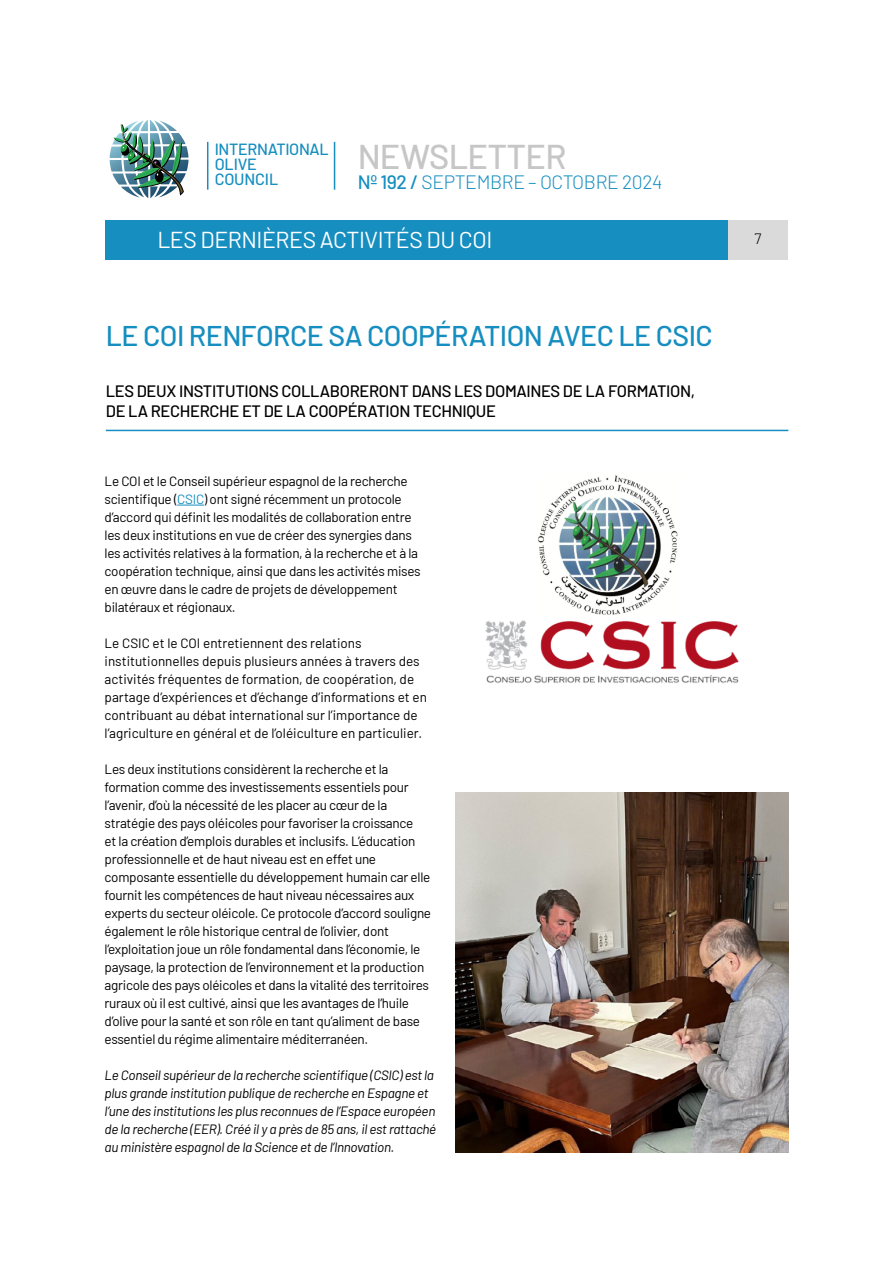
<style>
.page{position:relative;width:893px;height:1263px;background:#fff}
.page>*{position:absolute;margin:0;border:0;box-sizing:border-box;transform-origin:0 0}
.t1{font:500 34.35px "Barlow";letter-spacing:-.02em;color:#c7c6c6}
.t2{font:500 28.5px "Barlow";letter-spacing:-.02em;color:#168ec0}
.t3{font:23.1px "Barlow";letter-spacing:-.02em;color:#fff}
.t4{font:300 19.35px "Barlow";letter-spacing:-.02em;color:#168ec0}
.t5{font:500 16.5px/19.5px "Barlow";letter-spacing:-.02em;color:#000}
.t6{font:500 16.2px/15px "Barlow";letter-spacing:-.02em;color:#168ec0}
.t7{font:300 15px "Barlow";color:#000}
.t8{font:13.5px/18px "Barlow";letter-spacing:-.02em;color:#000}
.t9{font:13.5px/18px "Barlow";color:#000}
.t10{font:italic 13.5px/18px "Barlow";letter-spacing:-.02em;color:#000}
.s1{font-weight:500}
.s2{color:#168ec0}
</style>
<div class="page">
<div style="left:728px;top:220px;width:60px;height:40px;background:#dadada"></div>
<img style="left:110px;top:120px;width:78px;height:78px">
<hr style="left:207px;top:142px;width:1px;height:48px;background:#168ec0">
<hr style="left:334px;top:142px;width:1px;height:48px;background:#168ec0">
<div style="left:105px;top:220px;width:623px;height:40px;background:#168ec0"></div>
<hr style="left:106px;top:430px;width:682px;height:1px;background:#168ec0">
<svg style="left:177px;top:505px;width:27px;height:1px"></svg>
<img style="left:485px;top:475px;width:254px;height:208px">
<img style="left:455px;top:792px;width:333px;height:360px">
<p class="t6" style="left:215px;top:140px;width:116px">INTERNATIONAL<br>OLIVE<br>COUNCIL</p>
<h1 class="t1" style="left:358px;top:132px;width:210px">NEWSLETTER</h1>
<h3 class="t4" style="left:358px;top:168px;width:306px"><span class="s1">Nº 192 /</span> SEPTEMBRE – OCTOBRE 2024</h3>
<h3 class="t3" style="left:157px;top:223px;width:336px">LES DERNIÈRES ACTIVITÉS DU COI</h3>
<p class="t7" style="left:754px;top:228px;width:9px">7</p>
<h2 class="t2" style="left:106px;top:315px;width:608px">LE COI RENFORCE SA COOPÉRATION AVEC LE CSIC</h2>
<p class="t5" style="left:106px;top:380px;width:591px">LES DEUX INSTITUTIONS COLLABORERONT DANS LES DOMAINES DE LA FORMATION,<br>DE LA RECHERCHE ET DE LA COOPÉRATION TECHNIQUE</p>
<p class="t8" style="left:105px;top:471px;width:318px">Le COI et le Conseil supérieur espagnol de la recherche scientifique (<span class="s2">CSIC</span>) ont signé récemment un protocole d’accord qui définit les modalités de collaboration entre les deux institutions en vue de créer des synergies dans les activités relatives à la formation, à la recherche et à la coopération technique, ainsi que dans les activités mises en œuvre dans le cadre de projets de développement bilatéraux et régionaux.</p>
<p class="t9" style="left:105px;top:633px;width:324px">Le CSIC et le COI entretiennent des relations institutionnelles depuis plusieurs années à travers des activités fréquentes de formation, de coopération, de partage d’expériences et d’échange d’informations et en contribuant au débat international sur l’importance de l’agriculture en général et de l’oléiculture en particulier.</p>
<p class="t8" style="left:105px;top:759px;width:328px">Les deux institutions considèrent la recherche et la formation comme des investissements essentiels pour l’avenir, d’où la nécessité de les placer au cœur de la stratégie des pays oléicoles pour favoriser la croissance<br>et la création d’emplois durables et inclusifs. L’éducation professionnelle et de haut niveau est en effet une composante essentielle du développement humain car elle fournit les compétences de haut niveau nécessaires aux experts du secteur oléicole. Ce protocole d’accord souligne également le rôle historique central de l’olivier, dont l’exploitation joue un rôle fondamental dans l’économie, le paysage, la protection de l’environnement et la production agricole des pays oléicoles et dans la vitalité des territoires ruraux où il est cultivé, ainsi que les avantages de l’huile d’olive pour la santé et son rôle en tant qu’aliment de base essentiel du régime alimentaire méditerranéen.</p>
<p class="t10" style="left:105px;top:1065px;width:333px">Le Conseil supérieur de la recherche scientifique (CSIC) est la plus grande institution publique de recherche en Espagne et l’une des institutions les plus reconnues de l’Espace européen de la recherche (EER). Créé il y a près de 85 ans, il est rattaché au ministère espagnol de la Science et de l’Innovation.</p>
</div>
